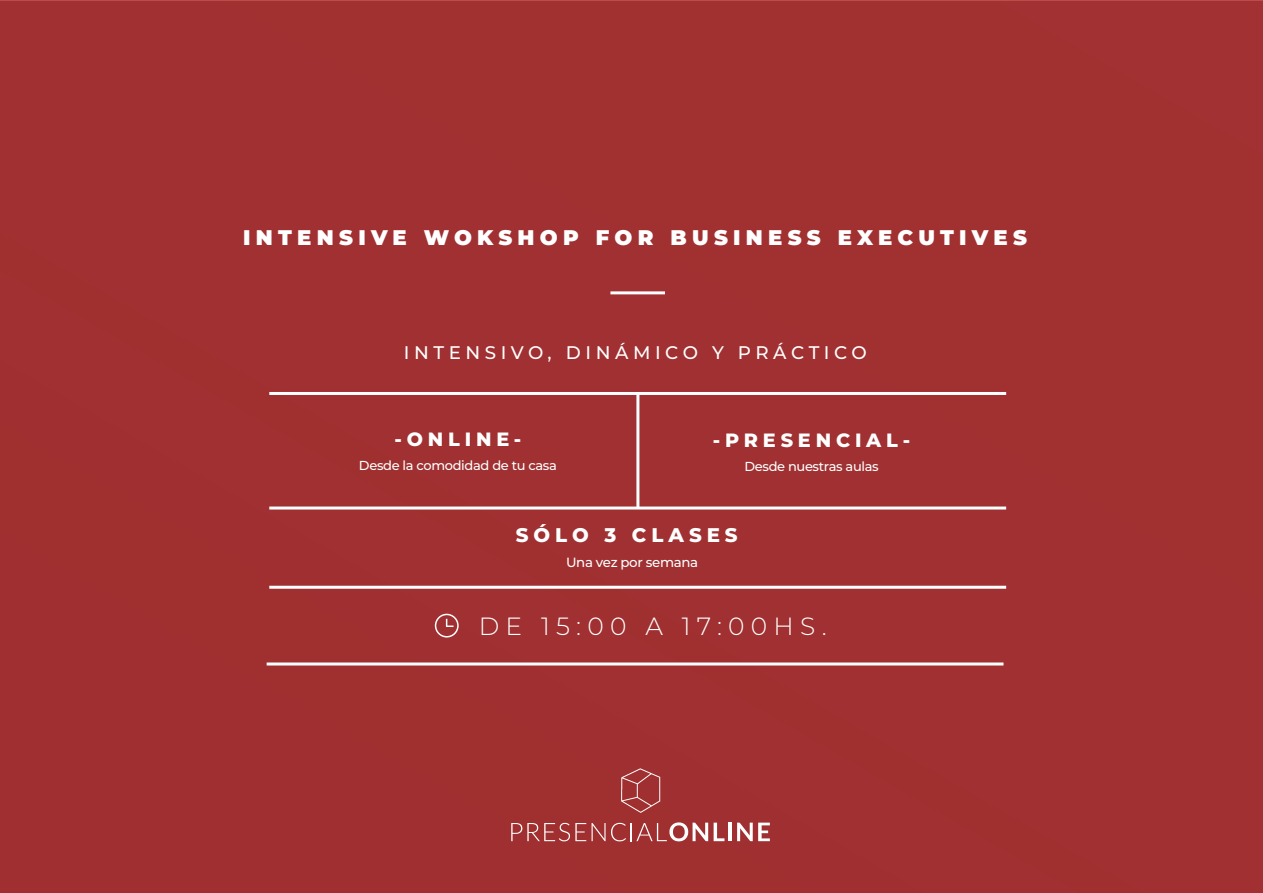
<style>
.page{position:relative;width:1263px;height:893px;background:#a03031}
.page>*{position:absolute;margin:0;border:0;box-sizing:border-box;transform-origin:0 0}
.t1{font:300 24.9px "Montserrat";letter-spacing:.25em;color:#fff}
.t2{font:900 21.15px "Montserrat";letter-spacing:.25em;color:#fff}
.t3{font:800 19.8px "Montserrat";letter-spacing:.25em;color:#fff}
.t4{font:800 19.2px "Montserrat";letter-spacing:.25em;color:#fff}
.t5{font:500 18.3px "Montserrat";letter-spacing:.25em;color:#fff}
.t6{font:500 13.35px "Montserrat";letter-spacing:-.025em;color:#fff}
.t7{font:500 13.05px "Montserrat";letter-spacing:-.025em;color:#fff}
</style>
<div class="page">
<svg style="left:511px;top:823px;width:94px;height:18px"></svg>
<svg style="left:611px;top:822px;width:97px;height:19px"></svg>
<svg style="left:714px;top:823px;width:10px;height:18px"></svg>
<hr style="left:728px;top:823px;width:4px;height:18px;background:#fff">
<svg style="left:737px;top:823px;width:33px;height:18px"></svg>
<svg style="left:621px;top:768px;width:39px;height:45px"></svg>
<hr style="left:610px;top:291px;width:55px;height:3px;background:#fff">
<hr style="left:269px;top:392px;width:737px;height:3px;background:#fff">
<hr style="left:269px;top:506px;width:737px;height:3px;background:#fff">
<hr style="left:269px;top:586px;width:737px;height:3px;background:#fff">
<hr style="left:267px;top:662px;width:736px;height:3px;background:#fff">
<hr style="left:636px;top:393px;width:3px;height:115px;background:#fff">
<div style="left:435px;top:614px;width:24px;height:23px;border:2px solid #fff;border-radius:50%"></div>
<svg style="left:446px;top:619px;width:7px;height:8px"></svg>
<h2 class="t2" style="left:243px;top:222px;width:785px">INTENSIVE WOKSHOP FOR BUSINESS EXECUTIVES</h2>
<h3 class="t5" style="left:404px;top:340px;width:465px">INTENSIVO, DINÁMICO Y PRÁCTICO</h3>
<h3 class="t4" style="left:395px;top:425px;width:128px">-ONLINE-</h3>
<p class="t7" style="left:359px;top:456px;width:199px">Desde la comodidad de tu casa</p>
<h3 class="t4" style="left:713px;top:426px;width:199px">-PRESENCIAL-</h3>
<p class="t7" style="left:744px;top:457px;width:136px">Desde nuestras aulas</p>
<h3 class="t3" style="left:516px;top:521px;width:223px">SÓLO 3 CLASES</h3>
<p class="t6" style="left:566px;top:553px;width:134px">Una vez por semana</p>
<h1 class="t1" style="left:479px;top:609px;width:350px">DE 15:00 A 17:00HS.</h1>
</div>
